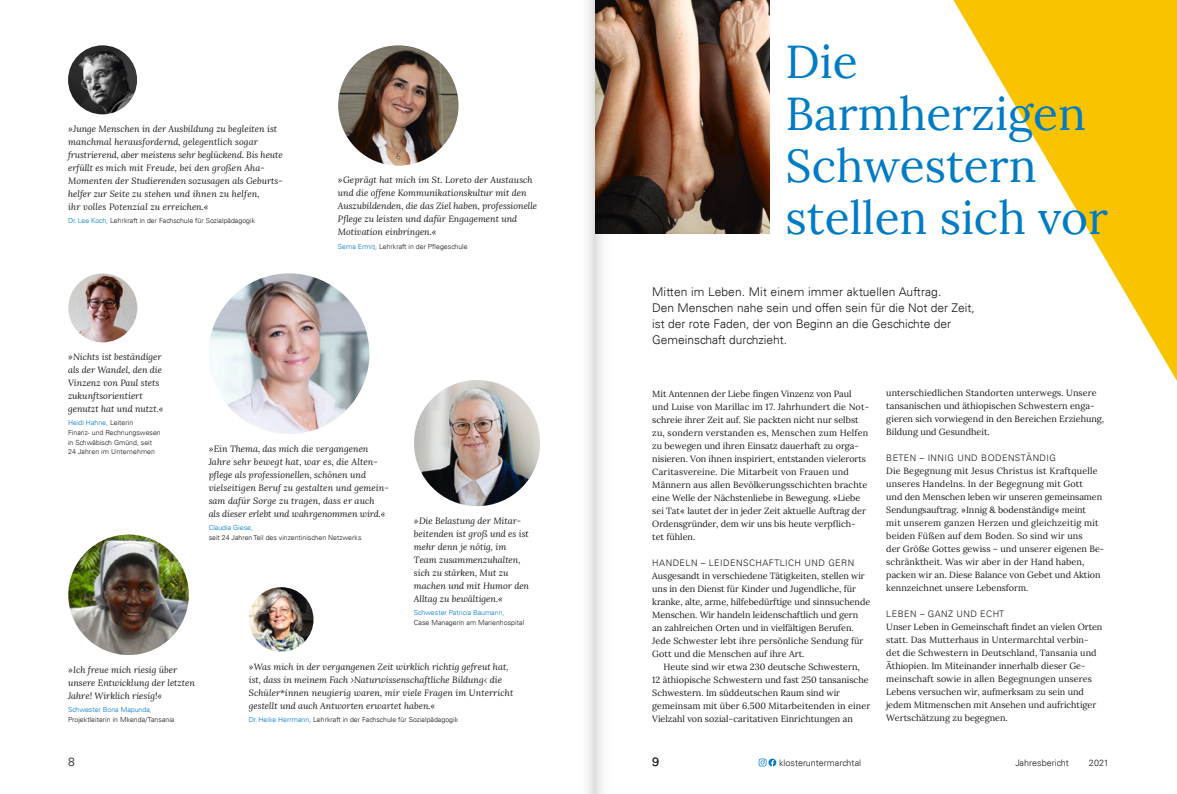
<style>
.page{position:relative;width:1177px;height:794px;background:#fff}
.page>*{position:absolute;margin:0;border:0;box-sizing:border-box;transform-origin:0 0}
.t1{font:46px/52px "Lora";color:#007bc5}
.t2{font:300 12px/16.2px "Univers LT";color:#1b1917}
.t3{font:9px/13px "Lora";color:#1b1917}
.t4{font:italic 9px/13px "Lora";color:#1b1917}
.t5{font:300 9px "Univers LT";letter-spacing:.05em;color:#1b1917}
.t6{font:300 9px "Univers LT";color:#1b1917}
.t7{font:300 7px/9.8px "Univers LT";color:#1b1917}
.t8{font:300 7px "Univers LT";color:#007bc5}
.s1{color:#007bc5}
</style>
<div class="page">
<svg style="left:953px;top:0;width:223px;height:379px"></svg>
<img style="left:338px;top:45px;width:120px;height:121px;border-radius:60px">
<svg style="left:372px;top:245px;width:3px;height:5px"></svg>
<img style="left:618px;top:0;width:151px;height:234px">
<img style="left:414px;top:380px;width:126px;height:126px;border-radius:63px">
<img style="left:249px;top:587px;width:64px;height:65px;border-radius:32px">
<img style="left:209px;top:273px;width:160px;height:161px;border-radius:80px">
<img style="left:68px;top:273px;width:69px;height:69px;border-radius:34px">
<img style="left:68px;top:45px;width:69px;height:69px;border-radius:34px">
<img style="left:68px;top:534px;width:121px;height:121px;border-radius:60px">
<svg style="left:758px;top:758px;width:18px;height:8px"></svg>
<svg style="left:588px;top:0;width:30px;height:794px"></svg>
<p class="t4" style="left:68px;top:122px;width:216px">»Junge Menschen in der Ausbildung zu begleiten ist manchmal herausfordernd, gelegentlich sogar frustrierend, aber meistens sehr beglückend. Bis heute erfüllt es mich mit Freude, bei den großen Aha-Momenten der Studierenden sozusagen als Geburts&shy;helfer zur Seite zu stehen und ihnen zu helfen,<br>ihr volles Potenzial zu erreichen.«</p>
<p class="t7" style="left:68px;top:216px;width:189px"><span class="s1">Dr.Lee Koch,</span> Lehrkraft in der Fachschule für Sozialpädagogik</p>
<p class="t4" style="left:338px;top:174px;width:201px">»Geprägt hat mich im St. Loreto der Austausch und die offene Kommunikationskultur mit den Auszubildenden, die das Ziel haben, professionelle Pflege zu leisten und dafür Engagement und Motivation einbringen.«</p>
<p class="t7" style="left:338px;top:241px;width:131px"><span class="s1">Sema Ermi ,</span> Lehrkraft in der Pflegeschule</p>
<p class="t4" style="left:68px;top:350px;width:97px">»Nichts ist beständiger als der Wandel, den die<br>Vinzenz von Paul stets zukunftsorientiert genutzt hat und nutzt.«</p>
<p class="t7" style="left:68px;top:418px;width:94px"><span class="s1">Heidi Hahne,</span> Leiterin<br>Finanz- und Rechnungswesen in Schwäbisch Gmünd, seit<br>24 Jahren im Unternehmen</p>
<p class="t4" style="left:209px;top:442px;width:182px">»Ein Thema, das mich die vergangenen Jahre sehr bewegt hat, war es, die Alten&shy;pflege als professionellen, schönen und vielseitigen Beruf zu gestalten und gemein&shy;sam dafür Sorge zu tragen, dass er auch<br>als dieser erlebt und wahrgenommen wird.«</p>
<p class="t8" style="left:209px;top:523px;width:46px">Claudia Giese,</p>
<p class="t7" style="left:209px;top:532px;width:154px">seit 24 Jahren Teil des vinzentinischen Netzwerks</p>
<p class="t4" style="left:414px;top:514px;width:117px">»Die Belastung der Mitar&shy;beitenden ist groß und es ist mehr denn je nötig, im<br>Team zusammenzuhalten, sich zu stärken, Mut zu machen und mit Humor den<br>Alltag zu bewältigen.«</p>
<p class="t8" style="left:414px;top:608px;width:92px">Schwester Patricia Baumann,</p>
<p class="t7" style="left:414px;top:617px;width:112px">Case Managerin am Marienhospital</p>
<p class="t4" style="left:68px;top:663px;width:128px">»Ich freue mich riesig über unsere Entwicklung der letzten<br>Jahre! Wirklich riesig!«</p>
<p class="t8" style="left:68px;top:705px;width:85px">Schwester Bona Mapunda,</p>
<p class="t7" style="left:68px;top:714px;width:108px">Projektleiterin in Mkenda/Tansania</p>
<p class="t4" style="left:249px;top:659px;width:266px">»Was mich in der vergangenen Zeit wirklich richtig gefreut hat, ist, dass in meinem Fach ›Naturwissenschaftliche Bildung‹ die Schüler*innen neugierig waren, mir viele Fragen im Unterricht gestellt und auch Antworten erwartet haben.«</p>
<p class="t7" style="left:249px;top:714px;width:211px"><span class="s1">Dr.Heike Herrmann,</span> Lehrkraft in der Fachschule für Sozialpädagogik</p>
<h1 class="t1" style="left:785px;top:32px;width:324px">Die<br>Barmherzigen<br>Schwestern stellen sich vor</h1>
<h2 class="t2" style="left:652px;top:283px;width:324px">Mitten im Leben. Mit einem immer aktuellen Auftrag.<br>Den Menschen nahe sein und offen sein für die Not der Zeit, ist der rote Faden, der von Beginn an die Geschichte der Gemeinschaft durchzieht.</h2>
<p class="t3" style="left:652px;top:386px;width:218px">Mit Antennen der Liebe fingen Vinzenz von Paul und Luise von Marillac im 17. Jahrhundert die Not&shy;schreie ihrer Zeit auf. Sie packten nicht nur selbst zu, sondern verstanden es, Menschen zum Helfen zu bewegen und ihren Einsatz dauerhaft zu orga&shy;nisieren. Von ihnen inspiriert, entstanden vielerorts Caritasvereine. Die Mitarbeit von Frauen und Männern aus allen Bevölkerungsschichten brachte eine Welle der Nächstenliebe in Bewegung. »Liebe sei Tat« lautet der in jeder Zeit aktuelle Auftrag der Ordensgründer, dem wir uns bis heute verpflich&shy;tet fühlen.</p>
<p class="t5" style="left:652px;top:557px;width:203px">HANDELN – LEIDENSCHAFTLICH UND GERN</p>
<p class="t3" style="left:652px;top:568px;width:219px">Ausgesandt in verschiedene Tätigkeiten, stellen wir uns in den Dienst für Kinder und Jugendliche, für kranke, alte, arme, hilfebedürftige und sinnsuchende Menschen. Wir handeln leidenschaftlich und gern an zahlreichen Orten und in vielfältigen Berufen.<br>Jede Schwester lebt ihre persönliche Sendung für Gott und die Menschen auf ihre Art.</p>
<p class="t3" style="left:652px;top:659px;width:219px;text-indent:11px">Heute sind wir etwa 230 deutsche Schwestern,<br>12 äthiopische Schwestern und fast 250 tansanische Schwestern. Im süddeutschen Raum sind wir gemeinsam mit über 6.500 Mitarbeitenden in einer Vielzahl von sozial-caritativen Einrichtungen an</p>
<p class="t3" style="left:886px;top:386px;width:219px">unterschiedlichen Standorten unterwegs. Unsere tansanischen und äthiopischen Schwestern enga-- gieren sich vorwiegend in den Bereichen Erziehung, Bildung und Gesundheit.</p>
<p class="t5" style="left:886px;top:453px;width:171px">BETEN – INNIG UND BODENSTÄNDIG</p>
<p class="t3" style="left:886px;top:464px;width:217px">Die Begegnung mit Jesus Christus ist Kraftquelle unseres Handelns. In der Begegnung mit Gott<br>und den Menschen leben wir unseren gemeinsamen Sendungsauftrag. »Innig &amp; bodenständig« meint mit unserem ganzen Herzen und gleichzeitig mit beiden Füßen auf dem Boden. So sind wir uns<br>der Größe Gottes gewiss – und unserer eigenen Be-- schränktheit. Was wir aber in der Hand haben, packen wir an. Diese Balance von Gebet und Aktion kennzeichnet unsere Lebensform.</p>
<p class="t5" style="left:886px;top:609px;width:119px">LEBEN – GANZ UND ECHT</p>
<p class="t3" style="left:886px;top:620px;width:218px">Unser Leben in Gemeinschaft findet an vielen Orten statt. Das Mutterhaus in Untermarchtal verbin&shy;det die Schwestern in Deutschland, Tansania und Äthiopien. Im Miteinander innerhalb dieser Ge&shy;meinschaft sowie in allen Begegnungen unseres Lebens versuchen wir, aufmerksam zu sein und jedem Mitmenschen mit Ansehen und aufrichtiger Wertschätzung zu begegnen.</p>
<h2 class="t2" style="left:68px;top:753px;width:8px">8</h2>
<h2 class="t2" style="left:652px;top:753px;width:8px">9</h2>
<p class="t6" style="left:779px;top:757px;width:84px">klosteruntermarchtal</p>
<p class="t6" style="left:1015px;top:757px;width:55px">Jahresbericht</p>
<p class="t5" style="left:1088px;top:757px;width:22px">2021</p>
</div>
